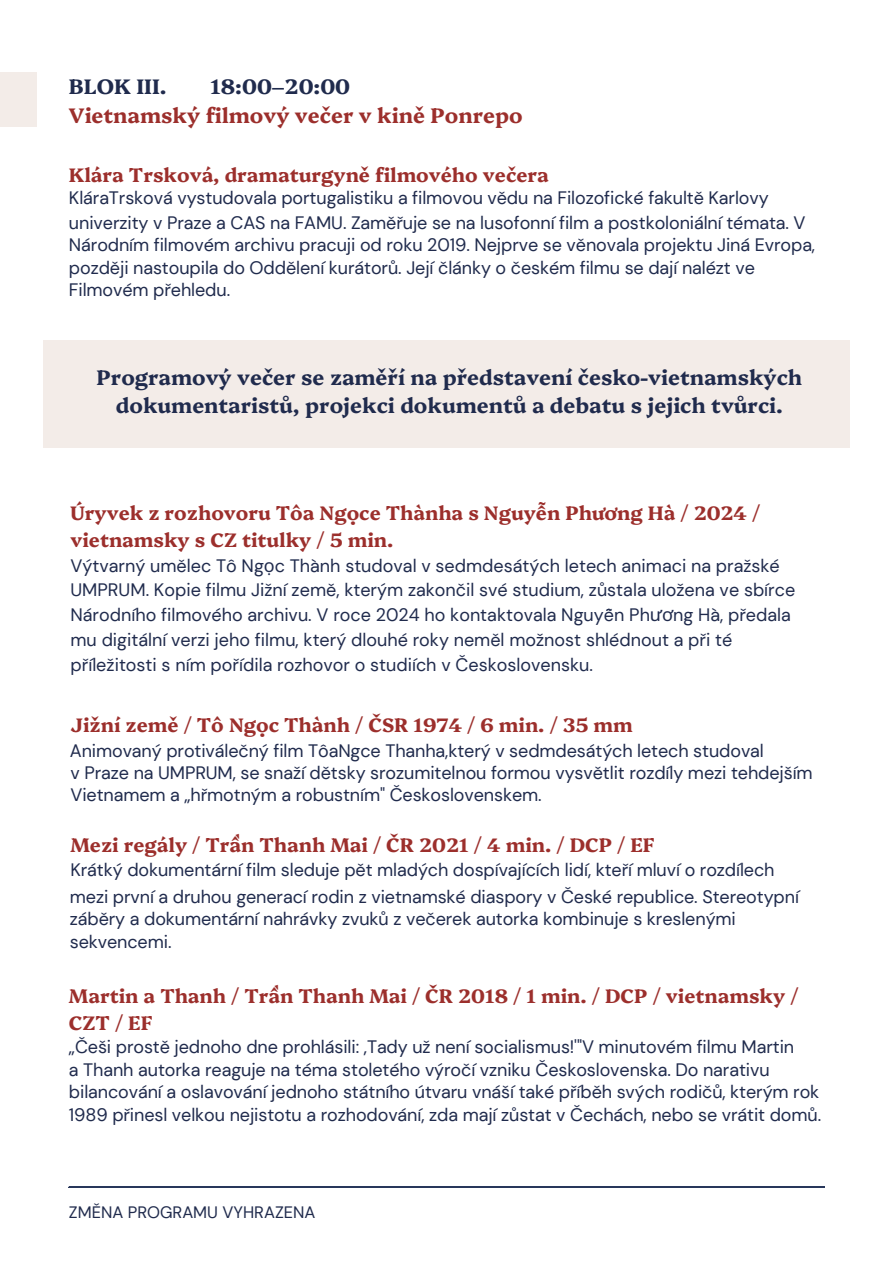
<style>
.page{position:relative;width:894px;height:1264px;background:#fff}
.page>*{position:absolute;margin:0;border:0;box-sizing:border-box;transform-origin:0 0}
.t1{font:700 21px/28.2px "Platypi";color:#202b4d;text-align:center}
.t2{font:700 21px "Platypi";color:#9c2f2c}
.t3{font:700 19.5px/27px "Platypi";color:#9c2f2c}
.t4{font:18px/22.5px "DM Sans";letter-spacing:-.005em;color:#202b4d}
.t5{font:16.5px "DM Sans";color:#202b4d}
.s1{font-family:"Noto Sans"}
</style>
<div class="page">
<div style="left:0;top:72px;width:36px;height:55px;background:#f3ece8"></div>
<div style="left:44px;top:340px;width:805px;height:107px;background:#f3ece8"></div>
<svg style="left:69px;top:1186px;width:755px;height:1px"></svg>
<h2 class="t1" style="left:69px;top:71px;width:99px">BLOK III.</h2>
<h2 class="t1" style="left:210px;top:71px;width:141px">18:00–20:00</h2>
<h2 class="t2" style="left:69px;top:100px;width:455px">Vietnamský filmový večer v kině Ponrepo</h2>
<p class="t3" style="left:69px;top:160px;width:481px">Klára Trsková, dramaturgyně filmového večera</p>
<p class="t4" style="left:69px;top:187px;width:701px">KláraTrsková vystudovala portugalistiku a filmovou vědu na Filozofické fakultě Karlovy</p>
<h2 class="t4" style="left:69px;top:211px;width:747px">univerzity v Praze a CAS na FAMU. Zaměřuje se na lusofonní film a postkoloniální témata. V Národním filmovém archivu pracuji od roku 2019. Nejprve se věnovala projektu Jiná Evropa, později nastoupila do Oddělení kurátorů. Její články o českém filmu se dají nalézt ve Filmovém přehledu.</h2>
<p class="t1" style="left:96px;top:361px;width:707px">Programový večer se zaměří na představení česko-vietnamských dokumentaristů, projekci dokumentů a debatu s jejich tvůrci.</p>
<p class="t3" style="left:70px;top:498px;width:691px">Úryvek z rozhovoru Tôa Ngọce Thànha s Nguyễn Phương Hà / 2024 / vietnamsky s CZ titulky / 5 min.</p>
<p class="t4" style="left:70px;top:553px;width:726px;line-height:24.8px">Výtvarný umělec Tô Ng<span class="s1">ọ</span>c Thành studoval v sedmdesátých letech animaci na pražské UMPRUM. Kopie filmu Jižní země, kterým zakončil své studium, zůstala uložena ve sbírce Národního filmového archivu. V roce 2024 ho kontaktovala Nguyễn Ph<span class="s1">ươ</span>ng Hà, předala mu digitální verzi jeho filmu, který dlouhé roky neměl možnost shlédnout a při té příležitosti s ním pořídila rozhovor o studiích v Československu.</p>
<h2 class="t3" style="left:70px;top:710px;width:563px">Jižní země / Tô Ngọc Thành / ČSR 1974 / 6 min. / 35 mm</h2>
<p class="t4" style="left:70px;top:739px;width:695px">Animovaný protiválečný film TôaNgce Thanha,který v sedmdesátých letech studoval</p>
<p class="t4" style="left:70px;top:761px;width:743px">v Praze na UMPRUM, se snaží dětsky srozumitelnou formou vysvětlit rozdíly mezi tehdejším<br>Vietnamem a „hřmotným a robustním" Československem.</p>
<p class="t3" style="left:70px;top:829px;width:585px">Mezi regály / Trần Thanh Mai / ČR 2021 / 4 min. / DCP / EF</p>
<h2 class="t4" style="left:70px;top:858px;width:705px">Krátký dokumentární film sleduje pět mladých dospívajících lidí, kteří mluví o rozdílech</h2>
<p class="t4" style="left:70px;top:885px;width:730px">mezi první a druhou generací rodin z vietnamské diaspory v České republice. Stereotypní záběry a dokumentární nahrávky zvuků z večerek autorka kombinuje s kreslenými sekvencemi.</p>
<p class="t3" style="left:69px;top:980px;width:730px">Martin a Thanh / Trần Thanh Mai / ČR 2018 / 1 min. / DCP / vietnamsky /<br>CZT / EF</p>
<p class="t4" style="left:69px;top:1036px;width:726px">„Češi prostě jednoho dne prohlásili: ‚Tady už není socialismus!'"V minutovém filmu Martin</p>
<h3 class="t4" style="left:69px;top:1058px;width:753px">a Thanh autorka reaguje na téma stoletého výročí vzniku Československa. Do narativu bilancování a oslavování jednoho státního útvaru vnáší také příběh svých rodičů, kterým rok<br>1989 přinesl velkou nejistotu a rozhodování, zda mají zůstat v Čechách, nebo se vrátit domů.</h3>
<p class="t5" style="left:69px;top:1201px;width:248px">ZMĚNA PROGRAMU VYHRAZENA</p>
</div>
